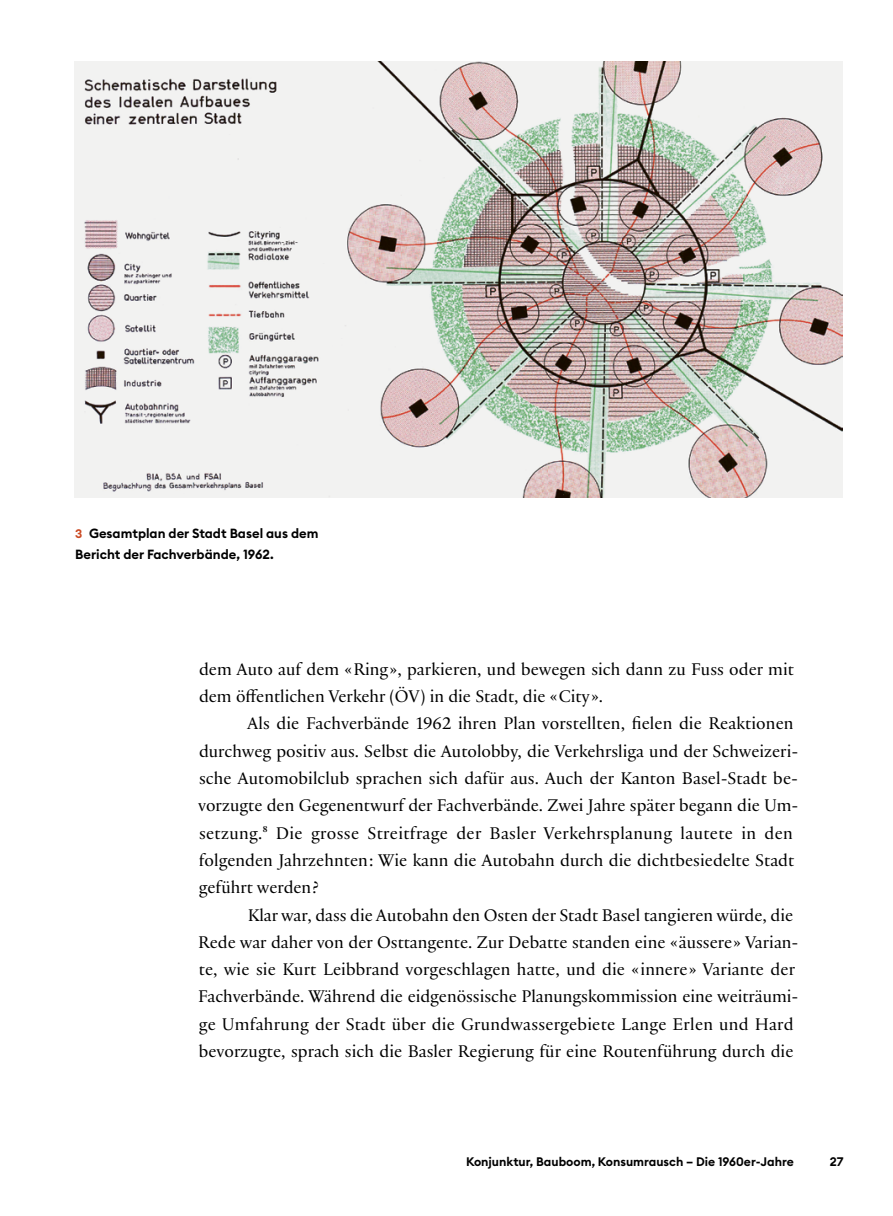
<style>
.page{position:relative;width:893px;height:1216px;background:#fff}
.page>*{position:absolute;margin:0;border:0;box-sizing:border-box;transform-origin:0 0}
.GT_mit_Einzug{font:18.2px/27.3px "Practice";letter-spacing:.005em;color:#000}
.Abb_Legende_fett{font:600 13.12px/20.5px "Euclid Circular B";color:#000}
.t1{font:600 12.25px "Euclid Circular B";color:#000}
.s1{font-size:12.25px;color:#cb4a23}
</style>
<div class="page">
<img style="left:74px;top:61px;width:769px;height:436px">
<p class="Abb_Legende_fett" style="left:75px;top:523px;width:245px"><span class="s1">3</span> Gesamtplan der Stadt Basel aus dem<br>Bericht der Fachverbände, 1962.</p>
<p class="GT_mit_Einzug" style="left:199px;top:654px;width:596px">dem Auto auf dem «Ring», parkieren, und bewegen sich dann zu Fuss oder mit dem öffentlichen Verkehr (ÖV) in die Stadt, die «City».</p>
<p class="GT_mit_Einzug" style="left:198px;top:709px;width:602px;text-indent:49px">Als die Fachverbände 1962 ihren Plan vorstellten, fielen die Reaktionen durchweg positiv aus. Selbst die Autolobby, die Verkehrsliga und der Schweizeri&shy;sche Automobilclub sprachen sich dafür aus. Auch der Kanton Basel-Stadt be&shy;vorzugte den Gegenentwurf der Fachverbände. Zwei Jahre später begann die Um&shy;setzung.<sup>8</sup> Die grosse Streitfrage der Basler Verkehrsplanung lautete in den folgenden Jahrzehnten: Wie kann die Autobahn durch die dichtbesiedelte Stadt geführt werden?</p>
<p class="GT_mit_Einzug" style="left:198px;top:900px;width:602px;text-indent:50px">Klar war, dass die Autobahn den Osten der Stadt Basel tangieren würde, die Rede war daher von der Osttangente. Zur Debatte standen eine «äussere» Varian&shy;te, wie sie Kurt Leibbrand vorgeschlagen hatte, und die «innere» Variante der Fachverbände. Während die eidgenössische Planungskommission eine weiträumi&shy;ge Umfahrung der Stadt über die Grundwassergebiete Lange Erlen und Hard bevorzugte, sprach sich die Basler Regierung für eine Routenführung durch die</p>
<p class="t1" style="left:466px;top:1153px;width:329px">Konjunktur, Bauboom, Konsumrausch – Die 1960er-Jahre</p>
<p class="t1" style="left:830px;top:1153px;width:15px">27</p>
</div>
